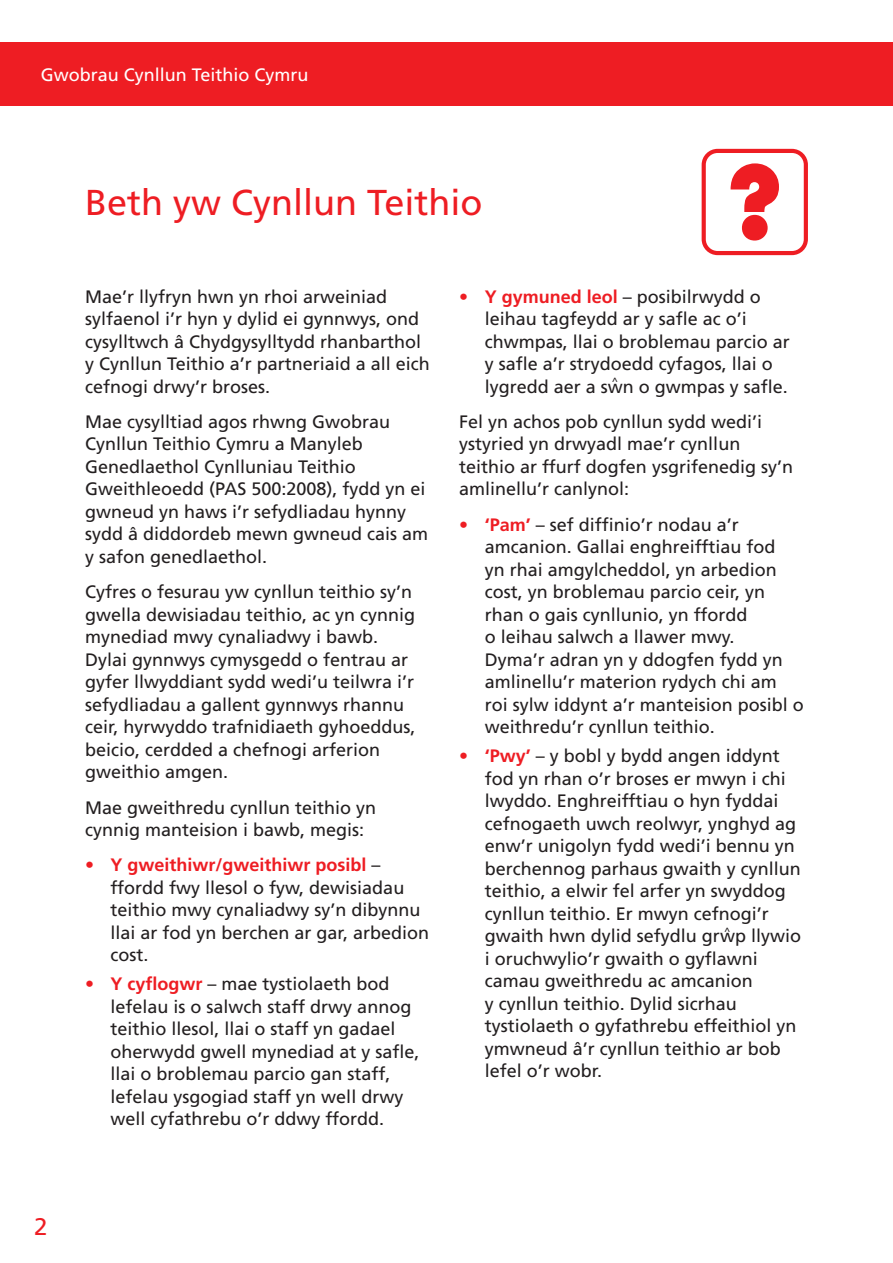
<style>
.page{position:relative;width:893px;height:1263px;background:#fff}
.page>*{position:absolute;margin:0;border:0;box-sizing:border-box;transform-origin:0 0}
.t1{font:36px "Frutiger";color:#ee1d23}
.t2{font:24px "Frutiger";color:#ee1d23}
.Body_Copy{font:18px/22.5px "Frutiger";color:#231f20}
.t3{font:18px "Frutiger";color:#fff}
.t4{font:10.5px "Frutiger";color:#231f20}
.s1{font-weight:700;color:#ee1d23}
</style>
<div class="page">
<div style="left:0;top:43px;width:893px;height:63px;background:#ee1d23"></div>
<svg style="left:702px;top:149px;width:106px;height:106px"></svg>
<p class="t3" style="left:41px;top:64px;width:269px">Gwobrau Cynllun Teithio Cymru</p>
<p class="t1" style="left:85px;top:182px;width:399px">Beth yw Cynllun Teithio</p>
<h2 class="t2" style="left:34px;top:1212px;width:15px">2</h2>
<p class="Body_Copy" style="left:85px;top:285px;width:346px">Mae’r llyfryn hwn yn rhoi arweiniad sylfaenol i’r hyn y dylid ei gynnwys, ond cysylltwch â Chydgysylltydd rhanbarthol y Cynllun Teithio a’r partneriaid a all eich cefnogi drwy’r broses.</p>
<p class="Body_Copy" style="left:85px;top:410px;width:345px">Mae cysylltiad agos rhwng Gwobrau Cynllun Teithio Cymru a Manyleb Genedlaethol Cynlluniau Teithio Gweithleoedd (PAS 500:2008), fydd yn ei gwneud yn haws i’r sefydliadau hynny sydd â diddordeb mewn gwneud cais am y safon genedlaethol.</p>
<p class="Body_Copy" style="left:85px;top:581px;width:332px">Cyfres o fesurau yw cynllun teithio sy’n gwella dewisiadau teithio, ac yn cynnig mynediad mwy cynaliadwy i bawb.<br>Dylai gynnwys cymysgedd o fentrau ar gyfer llwyddiant sydd wedi’u teilwra i’r sefydliadau a gallent gynnwys rhannu ceir, hyrwyddo trafnidiaeth gyhoeddus, beicio, cerdded a chefnogi arferion gweithio amgen.</p>
<p class="Body_Copy" style="left:85px;top:796px;width:293px">Mae gweithredu cynllun teithio yn cynnig manteision i bawb, megis:</p>
<p class="Body_Copy" style="left:111px;top:854px;width:320px;text-indent:-26px"><span class="s1">• Y gweithiwr/gweithiwr posibl</span> – ffordd fwy llesol o fyw, dewisiadau teithio mwy cynaliadwy sy’n dibynnu llai ar fod yn berchen ar gar, arbedion cost.</p>
<p class="Body_Copy" style="left:111px;top:973px;width:311px;text-indent:-26px"><span class="s1">• Y cyflogwr</span> – mae tystiolaeth bod lefelau is o salwch staff drwy annog teithio llesol, llai o staff yn gadael oherwydd gwell mynediad at y safle, llai o broblemau parcio gan staff, lefelau ysgogiad staff yn well drwy well cyfathrebu o’r ddwy ffordd.</p>
<p class="Body_Copy" style="left:485px;top:285px;width:307px;text-indent:-26px"><span class="s1">• Y gymuned leol</span> – posibilrwydd o leihau tagfeydd ar y safle ac o’i chwmpas, llai o broblemau parcio ar y safle a’r strydoedd cyfagos, llai o lygredd aer a swn o gwmpas y safle.</p>
<p class="t4" style="left:612px;top:375px;width:8px">^</p>
<p class="Body_Copy" style="left:459px;top:410px;width:335px">Fel yn achos pob cynllun sydd wedi’i ystyried yn drwyadl mae’r cynllun teithio ar ffurf dogfen ysgrifenedig sy’n amlinellu’r canlynol:</p>
<p class="Body_Copy" style="left:485px;top:513px;width:321px;text-indent:-26px"><span class="s1">• ‘Pam’</span> – sef diffinio’r nodau a’r amcanion. Gallai enghreifftiau fod<br>yn rhai amgylcheddol, yn arbedion cost, yn broblemau parcio ceir, yn rhan o gais cynllunio, yn ffordd<br>o leihau salwch a llawer mwy.<br>Dyma’r adran yn y ddogfen fydd yn amlinellu’r materion rydych chi am roi sylw iddynt a’r manteision posibl o weithredu’r cynllun teithio.</p>
<p class="Body_Copy" style="left:485px;top:745px;width:318px;text-indent:-26px"><span class="s1">• ‘Pwy’</span> – y bobl y bydd angen iddynt fod yn rhan o’r broses er mwyn i chi lwyddo. Enghreifftiau o hyn fyddai cefnogaeth uwch reolwyr, ynghyd ag enw’r unigolyn fydd wedi’i bennu yn berchennog parhaus gwaith y cynllun teithio, a elwir fel arfer yn swyddog cynllun teithio. Er mwyn cefnogi’r gwaith hwn dylid sefydlu grwp llywio</p>
<p class="t4" style="left:724px;top:925px;width:8px">^</p>
<p class="Body_Copy" style="left:485px;top:947px;width:313px">i oruchwylio’r gwaith o gyflawni camau gweithredu ac amcanion<br>y cynllun teithio. Dylid sicrhau tystiolaeth o gyfathrebu effeithiol yn ymwneud â’r cynllun teithio ar bob lefel o’r wobr.</p>
</div>
